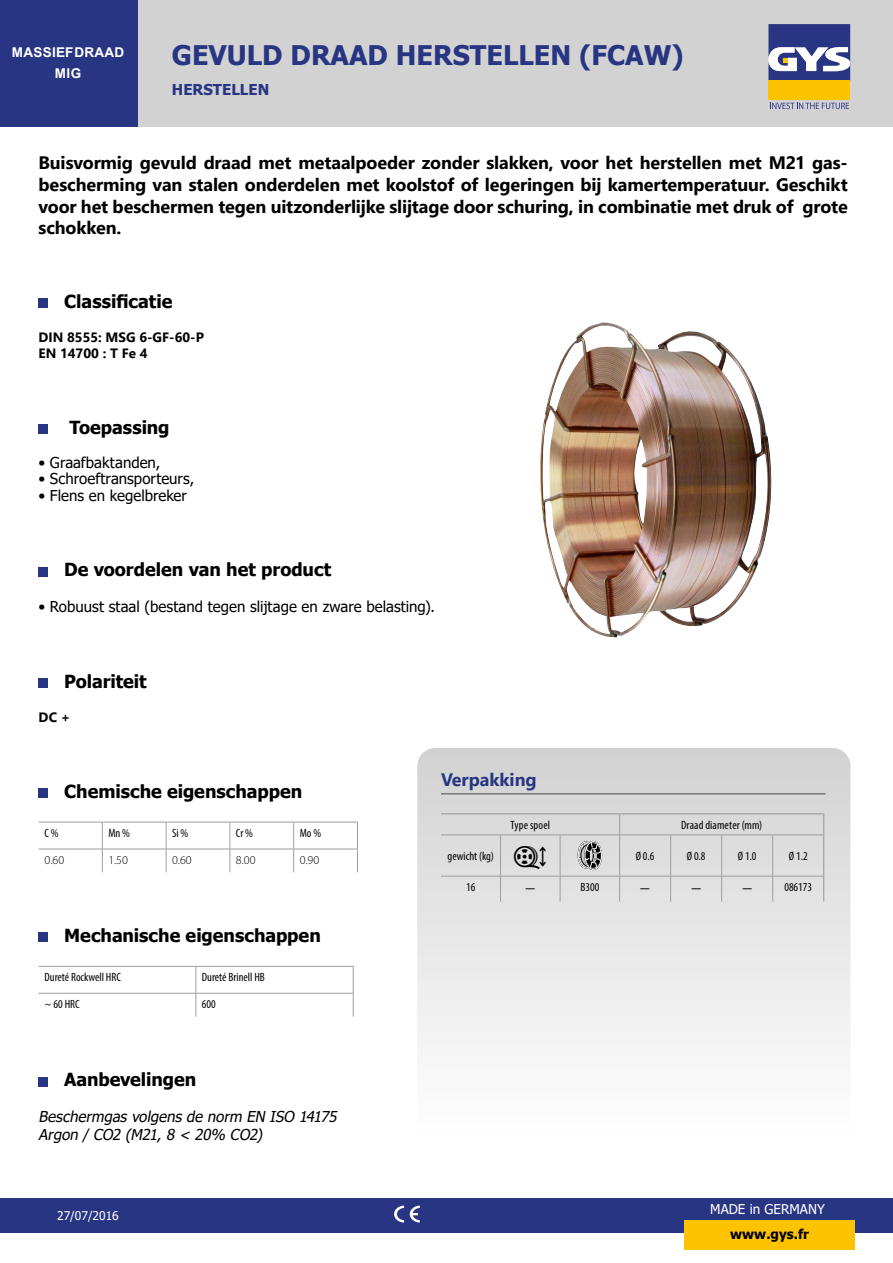
<style>
.page{position:relative;width:893px;height:1263px;background:#fff}
.page>*{position:absolute;margin:0;border:0;box-sizing:border-box;transform-origin:0 0}
.t1{font:700 27px "Tahoma";color:#283583}
.t2{font:700 18px/21.6px "Segoe UI";letter-spacing:-.01em;color:#000;text-align:justify}
.t3{font:700 18px "Tahoma";color:#000}
.t4{font:700 18px "Segoe UI";color:#283583}
.t5{font:condensed 18px "Myriad Pro";color:#000}
.t6{font:15px "Tahoma";color:#000}
.t7{font:italic 15px/18px "Tahoma";color:#000}
.t8{font:700 15px "Tahoma";color:#283583}
.t9{font:700 13.5px/16.2px "Segoe UI";color:#000}
.t10{font:700 13.5px/21px "Arial";letter-spacing:.02em;color:#fff;text-align:center}
.t11{font:13.5px "Tahoma";color:#fff}
.t12{font:700 13.5px "Tahoma";color:#000}
.t13{font:condensed 12px "Myriad Pro";color:#000}
.t14{font:300 12px "Myriad Pro";color:#000}
.t15{font:12px "Tahoma";color:#fff}
</style>
<div class="page">
<div style="left:137px;top:0;width:756px;height:127px;background:#d2d2d2"></div>
<div style="left:0;top:1198px;width:893px;height:34px;background:#283583"></div>
<div style="left:768px;top:81px;width:82px;height:19px;background:#fdc300"></div>
<svg style="left:768px;top:24px;width:82px;height:57px;background:#676ea1"></svg>
<svg style="left:770px;top:103px;width:79px;height:6px"></svg>
<div style="left:0;top:0;width:137px;height:127px;background:#283583"></div>
<svg style="left:417px;top:748px;width:433px;height:301px"></svg>
<svg style="left:394px;top:1205px;width:10px;height:17px"></svg>
<svg style="left:410px;top:1205px;width:10px;height:17px"></svg>
<div style="left:685px;top:1220px;width:170px;height:30px;background:#fdc300"></div>
<img style="left:540px;top:322px;width:232px;height:316px">
<hr style="left:441px;top:793px;width:384px;height:1px;background:#4a4a49">
<hr style="left:500px;top:835px;width:1px;height:41px;background:#9d9d9c">
<hr style="left:560px;top:835px;width:1px;height:41px;background:#9d9d9c">
<hr style="left:619px;top:835px;width:1px;height:41px;background:#9d9d9c">
<hr style="left:670px;top:835px;width:1px;height:41px;background:#9d9d9c">
<hr style="left:721px;top:835px;width:1px;height:41px;background:#9d9d9c">
<hr style="left:772px;top:835px;width:1px;height:41px;background:#9d9d9c">
<svg style="left:500px;top:877px;width:1px;height:25px"></svg>
<svg style="left:560px;top:877px;width:1px;height:25px"></svg>
<svg style="left:619px;top:877px;width:1px;height:25px"></svg>
<svg style="left:670px;top:877px;width:1px;height:25px"></svg>
<svg style="left:721px;top:877px;width:1px;height:25px"></svg>
<svg style="left:772px;top:877px;width:1px;height:25px"></svg>
<hr style="left:441px;top:876px;width:60px;height:1px;background:#9d9d9c">
<hr style="left:501px;top:876px;width:59px;height:1px;background:#9d9d9c">
<hr style="left:560px;top:876px;width:60px;height:1px;background:#9d9d9c">
<hr style="left:620px;top:876px;width:51px;height:1px;background:#9d9d9c">
<hr style="left:671px;top:876px;width:51px;height:1px;background:#9d9d9c">
<hr style="left:722px;top:876px;width:51px;height:1px;background:#9d9d9c">
<hr style="left:773px;top:876px;width:50px;height:1px;background:#9d9d9c">
<hr style="left:620px;top:834px;width:51px;height:1px;background:#9d9d9c">
<hr style="left:671px;top:834px;width:51px;height:1px;background:#9d9d9c">
<hr style="left:722px;top:834px;width:51px;height:1px;background:#9d9d9c">
<hr style="left:773px;top:834px;width:50px;height:1px;background:#9d9d9c">
<svg style="left:619px;top:814px;width:1px;height:20px"></svg>
<hr style="left:441px;top:834px;width:60px;height:1px;background:#9d9d9c">
<hr style="left:501px;top:834px;width:59px;height:1px;background:#9d9d9c">
<hr style="left:560px;top:834px;width:60px;height:1px;background:#9d9d9c">
<hr style="left:441px;top:813px;width:60px;height:1px;background:#9d9d9c">
<hr style="left:501px;top:813px;width:59px;height:1px;background:#9d9d9c">
<hr style="left:560px;top:813px;width:60px;height:1px;background:#9d9d9c">
<hr style="left:620px;top:813px;width:51px;height:1px;background:#9d9d9c">
<hr style="left:671px;top:813px;width:51px;height:1px;background:#9d9d9c">
<hr style="left:722px;top:813px;width:51px;height:1px;background:#9d9d9c">
<hr style="left:773px;top:813px;width:51px;height:1px;background:#9d9d9c">
<svg style="left:823px;top:814px;width:1px;height:21px"></svg>
<hr style="left:823px;top:835px;width:1px;height:41px;background:#9d9d9c">
<svg style="left:823px;top:876px;width:1px;height:26px"></svg>
<svg style="left:577px;top:840px;width:26px;height:38px"></svg>
<div style="left:39px;top:299px;width:9px;height:9px;background:#283583"></div>
<div style="left:39px;top:425px;width:9px;height:9px;background:#283583"></div>
<div style="left:39px;top:567px;width:9px;height:9px;background:#283583"></div>
<div style="left:39px;top:678px;width:9px;height:10px;background:#283583"></div>
<div style="left:39px;top:788px;width:9px;height:10px;background:#283583"></div>
<hr style="left:39px;top:849px;width:63px;height:1px;background:#9d9d9c">
<hr style="left:102px;top:849px;width:64px;height:1px;background:#9d9d9c">
<hr style="left:166px;top:849px;width:64px;height:1px;background:#9d9d9c">
<hr style="left:230px;top:849px;width:64px;height:1px;background:#9d9d9c">
<hr style="left:294px;top:849px;width:64px;height:1px;background:#9d9d9c">
<svg style="left:102px;top:823px;width:1px;height:49px"></svg>
<hr style="left:39px;top:822px;width:63px;height:1px;background:#9d9d9c">
<hr style="left:102px;top:822px;width:64px;height:1px;background:#9d9d9c">
<hr style="left:166px;top:822px;width:64px;height:1px;background:#9d9d9c">
<hr style="left:230px;top:822px;width:64px;height:1px;background:#9d9d9c">
<hr style="left:294px;top:822px;width:64px;height:1px;background:#9d9d9c">
<svg style="left:166px;top:822px;width:1px;height:50px"></svg>
<svg style="left:230px;top:822px;width:1px;height:50px"></svg>
<svg style="left:293px;top:822px;width:1px;height:50px"></svg>
<svg style="left:357px;top:822px;width:1px;height:50px"></svg>
<div style="left:39px;top:933px;width:9px;height:9px;background:#283583"></div>
<hr style="left:39px;top:966px;width:157px;height:1px;background:#9d9d9c">
<hr style="left:196px;top:966px;width:158px;height:1px;background:#9d9d9c">
<svg style="left:196px;top:967px;width:1px;height:49px"></svg>
<svg style="left:353px;top:967px;width:1px;height:49px"></svg>
<hr style="left:39px;top:993px;width:157px;height:1px;background:#9d9d9c">
<hr style="left:196px;top:993px;width:158px;height:1px;background:#9d9d9c">
<div style="left:39px;top:1077px;width:9px;height:9px;background:#283583"></div>
<svg style="left:514px;top:846px;width:32px;height:23px"></svg>
<p class="t10" style="left:12px;top:42px;width:114px">MASSIEF DRAAD<br>MIG</p>
<h1 class="t1" style="left:172px;top:36px;width:513px">GEVULD DRAAD HERSTELLEN (FCAW)</h1>
<p class="t8" style="left:172px;top:79px;width:99px">HERSTELLEN</p>
<p class="t2" style="left:39px;top:151px;width:811px">Buisvormig gevuld draad met metaalpoeder zonder slakken, voor het herstellen met M21 gas&shy;bescherming van stalen onderdelen met koolstof of legeringen bij kamertemperatuur. Geschikt voor het beschermen tegen uitzonderlijke slijtage door schuring, in combinatie met druk of grote schokken.</p>
<p class="t3" style="left:64px;top:289px;width:110px">Classificatie</p>
<p class="t9" style="left:39px;top:328px;width:167px">DIN 8555: MSG 6-GF-60-P<br>EN 14700 : T Fe 4</p>
<p class="t3" style="left:69px;top:415px;width:102px">Toepassing</p>
<p class="t6" style="left:39px;top:453px;width:123px">• Graafbaktanden,</p>
<p class="t6" style="left:39px;top:469px;width:157px">• Schroeftransporteurs,</p>
<p class="t6" style="left:39px;top:485px;width:150px">• Flens en kegelbreker</p>
<p class="t3" style="left:64px;top:557px;width:268px">De voordelen van het product</p>
<p class="t6" style="left:39px;top:597px;width:398px">• Robuust staal (bestand tegen slijtage en zware belasting).</p>
<p class="t3" style="left:64px;top:669px;width:84px">Polariteit</p>
<p class="t9" style="left:39px;top:708px;width:33px">DC +</p>
<p class="t3" style="left:64px;top:778px;width:240px">Chemische eigenschappen</p>
<p class="t13" style="left:45px;top:826px;width:16px">C %</p>
<p class="t13" style="left:108px;top:826px;width:23px">Mn %</p>
<p class="t13" style="left:172px;top:826px;width:18px">Si %</p>
<p class="t13" style="left:236px;top:826px;width:19px">Cr %</p>
<p class="t13" style="left:300px;top:826px;width:23px">Mo %</p>
<p class="t14" style="left:45px;top:853px;width:21px">0.60</p>
<p class="t14" style="left:108px;top:853px;width:21px">1.50</p>
<p class="t14" style="left:172px;top:853px;width:21px">0.60</p>
<p class="t14" style="left:236px;top:853px;width:21px">8.00</p>
<p class="t14" style="left:300px;top:853px;width:21px">0.90</p>
<p class="t3" style="left:64px;top:923px;width:258px">Mechanische eigenschappen</p>
<p class="t13" style="left:45px;top:970px;width:78px">Dureté Rockwell HRC</p>
<p class="t13" style="left:202px;top:970px;width:65px">Dureté Brinell HB</p>
<p class="t13" style="left:45px;top:997px;width:37px">~ 60 HRC</p>
<p class="t13" style="left:202px;top:997px;width:15px">600</p>
<p class="t3" style="left:64px;top:1067px;width:134px">Aanbevelingen</p>
<p class="t7" style="left:39px;top:1108px;width:303px">Beschermgasvolgensde norm EN ISO 14175<br>Argon /CO2 (M21,8 &lt; 20% CO2)</p>
<p class="t15" style="left:57px;top:1207px;width:63px">27/07/2016</p>
<p class="t4" style="left:441px;top:762px;width:97px">Verpakking</p>
<p class="t13" style="left:510px;top:818px;width:41px">Type spoel</p>
<p class="t13" style="left:681px;top:818px;width:83px">Draad diameter (mm)</p>
<p class="t13" style="left:448px;top:849px;width:48px">gewicht (kg)</p>
<p class="t13" style="left:636px;top:849px;width:20px">Ø 0.6</p>
<p class="t13" style="left:687px;top:849px;width:20px">Ø 0.8</p>
<p class="t13" style="left:738px;top:849px;width:20px">Ø 1.0</p>
<p class="t13" style="left:789px;top:849px;width:20px">Ø 1.2</p>
<p class="t13" style="left:466px;top:880px;width:11px">16</p>
<p class="t5" style="left:526px;top:870px;width:10px">_</p>
<p class="t13" style="left:580px;top:880px;width:20px">B300</p>
<p class="t5" style="left:641px;top:870px;width:10px">_</p>
<p class="t5" style="left:692px;top:870px;width:10px">_</p>
<p class="t5" style="left:743px;top:870px;width:10px">_</p>
<p class="t13" style="left:784px;top:880px;width:29px">086173</p>
<p class="t11" style="left:710px;top:1200px;width:116px">MADE in GERMANY</p>
<p class="t12" style="left:730px;top:1225px;width:80px">www.gys.fr</p>
</div>
